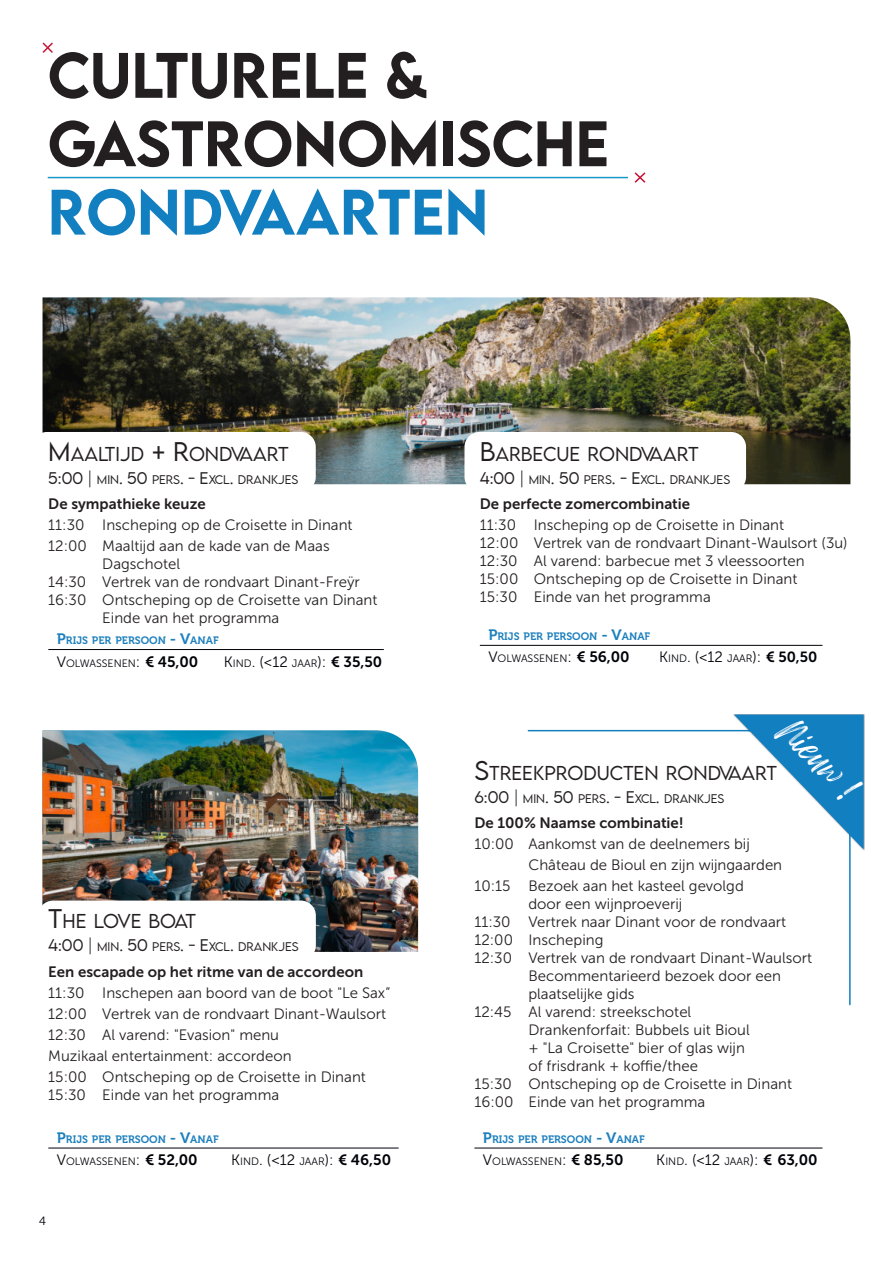
<style>
.page{position:relative;width:893px;height:1263px;background:#fff}
.page>*{position:absolute;margin:0;border:0;box-sizing:border-box;transform-origin:0 0}
.t1{font:500 57px/68.4px "LEMONMILK";color:#231f20}
.t2{font:500 57px "LEMONMILK";color:#127fc1}
.t3{font:29.55px "Feeling Passionate";color:#fff}
.t4{font:300 17.85px "LEMONMILK";color:#231f20}
.t5{font:300 17.85px "LEMONMILK";letter-spacing:-.055em;color:#231f20}
.t6{font:15px/21px "Museo Sans 300";color:#231f20}
.t7{font:15px "Museo Sans 700";color:#231f20}
.t8{font:15px "Museo Sans 300";color:#000208}
.t9{font:12px "Museo 300";color:#000208}
.t10{font:300 11.1px "LEMONMILK";color:#231f20}
.t11{font:10.65px "Museo 700";color:#1d80bd}
.t12{font:10.65px "Museo Sans 300";color:#000208}
.s1{font-size:24px}
.s2{font-size:15px}
.s3{font-family:"Museo Sans 700";font-size:15px}
.s4{font-size:10.65px}
.s5{font-family:"Museo Sans 700";font-size:14.85px}
.s6{font-family:"Museo Sans 700"}
.s7{font-family:"Museo Sans 700";font-size:14.7px}
</style>
<div class="page">
<hr style="left:48px;top:177px;width:580px;height:1px;background:#1c98c4">
<svg style="left:634px;top:172px;width:11px;height:11px"></svg>
<svg style="left:43px;top:43px;width:10px;height:10px"></svg>
<img style="left:43px;top:297px;width:807px;height:187px">
<div style="left:32px;top:432px;width:284px;height:60px;background:#fff;border-radius:15px"></div>
<div style="left:464px;top:432px;width:282px;height:60px;background:#fff;border-radius:15px"></div>
<img style="left:43px;top:730px;width:375px;height:222px">
<div style="left:38px;top:900px;width:278px;height:60px;background:#fff;border-radius:15px"></div>
<hr style="left:48px;top:1148px;width:351px;height:1px;background:#000208">
<hr style="left:480px;top:645px;width:342px;height:1px;background:#000208">
<hr style="left:48px;top:649px;width:336px;height:1px;background:#000208">
<hr style="left:474px;top:1148px;width:348px;height:1px;background:#000208">
<svg style="left:527px;top:729px;width:324px;height:277px"></svg>
<img style="left:734px;top:714px;width:130px;height:136px">
<svg style="left:734px;top:715px;width:129px;height:134px"></svg>
<h1 class="t1" style="left:48px;top:40px;width:563px">CULTURELE &amp;<br>GASTRONOMiSCHE</h1>
<h1 class="t2" style="left:48px;top:173px;width:442px">RONDVAARTEN</h1>
<p class="t4" style="left:48px;top:441px;width:242px"><span class="s1">M</span>AALTIJD <span class="s1">+ R</span>ONDVAART</p>
<p class="t10" style="left:48px;top:472px;width:252px"><span class="s2">5:00 |</span> MIN<span class="s2">. 50</span> PERS<span class="s2">. - E</span>XCL<span class="s2">.</span> DRANKJES</p>
<p class="t7" style="left:48px;top:498px;width:159px">De sympathieke keuze</p>
<p class="t6" style="left:48px;top:516px;width:306px">11:30 Inscheping op de Croisette in Dinant<br>12:00 Maaltijd aan de kade van de Maas</p>
<p class="t6" style="left:102px;top:555px;width:79px">Dagschotel</p>
<p class="t6" style="left:48px;top:573px;width:313px">14:30 Vertrek van de rondvaart Dinant-Freÿr</p>
<p class="t6" style="left:48px;top:591px;width:331px">16:30 Ontscheping op de Croisette van Dinant</p>
<p class="t6" style="left:102px;top:609px;width:178px">Einde van het programma</p>
<p class="t11" style="left:57px;top:636px;width:163px"><span class="s2">P</span>RIJS PER PERSOON <span class="s2">- V</span>ANAF</p>
<p class="t12" style="left:57px;top:659px;width:143px"><span class="s2">V</span>OLWASSENEN<span class="s2">:</span> <span class="s3">€ 45,00</span></p>
<p class="t8" style="left:224px;top:655px;width:160px">K<span class="s4">IND</span>. (&lt;12 <span class="s4">JAAR</span>): <span class="s5">€ 35,50</span></p>
<p class="t5" style="left:48px;top:909px;width:149px"><span class="s1">T</span>HE LOVE BOAT</p>
<p class="t10" style="left:48px;top:939px;width:252px"><span class="s2">4:00 |</span> MIN<span class="s2">. 50</span> PERS<span class="s2">. - E</span>XCL<span class="s2">.</span> DRANKJES</p>
<p class="t7" style="left:48px;top:966px;width:316px">Een escapade op het ritme van de accordeon</p>
<p class="t6" style="left:48px;top:984px;width:343px">11:30 Inschepen aan boord van de boot "Le Sax” 12:00 Vertrek van de rondvaart Dinant-Waulsort 12:30 Al varend: "Evasion" menu<br>Muzikaal entertainment: accordeon<br>15:00 Ontscheping op de Croisette in Dinant</p>
<p class="t6" style="left:48px;top:1086px;width:232px">15:30 Einde van het programma</p>
<p class="t11" style="left:57px;top:1135px;width:163px"><span class="s2">P</span>RIJS PER PERSOON <span class="s2">- V</span>ANAF</p>
<p class="t12" style="left:57px;top:1157px;width:142px"><span class="s2">V</span>OLWASSENEN<span class="s2">:</span> <span class="s3">€ 52,00</span></p>
<p class="t8" style="left:231px;top:1154px;width:161px">K<span class="s4">IND</span>. (&lt;12 <span class="s4">JAAR</span>): <span class="s5">€</span> <span class="s6">46,50</span></p>
<p class="t9" style="left:39px;top:1216px;width:8px">4</p>
<p class="t4" style="left:480px;top:441px;width:220px"><span class="s1">B</span>ARBECUE RONDVAART</p>
<p class="t10" style="left:480px;top:472px;width:252px"><span class="s2">4:00 |</span> MIN<span class="s2">. 50</span> PERS<span class="s2">. - E</span>XCL<span class="s2">.</span> DRANKJES</p>
<p class="t7" style="left:480px;top:498px;width:212px">De perfecte zomercombinatie</p>
<p class="t6" style="left:480px;top:518px;width:369px;line-height:18px">11:30 Inscheping op de Croisette in Dinant<br>12:00 Vertrek van de rondvaart Dinant-Waulsort (3u)<br>12:30 Al varend: barbecue met 3 vleessoorten<br>15:00 Ontscheping op de Croisette in Dinant<br>15:30 Einde van het programma</p>
<p class="t11" style="left:488px;top:632px;width:163px"><span class="s2">P</span>RIJS PER PERSOON <span class="s2">- V</span>ANAF</p>
<p class="t12" style="left:488px;top:654px;width:143px"><span class="s2">V</span>OLWASSENEN<span class="s2">:</span> <span class="s3">€ 56,00</span></p>
<p class="t8" style="left:659px;top:651px;width:160px">K<span class="s4">IND</span>. (&lt;12 <span class="s4">JAAR</span>): <span class="s7">€ 50,50</span></p>
<h2 class="t3" style="left:801px;top:708px;width:98px;rotate:44deg">Nieuw !</h2>
<p class="t4" style="left:474px;top:760px;width:304px"><span class="s1">S</span>TREEKPRODUCTEN RONDVAART</p>
<p class="t10" style="left:474px;top:790px;width:251px"><span class="s2">6:00 |</span> MIN<span class="s2">. 50</span> PERS<span class="s2">. - E</span>XCL<span class="s2">.</span> DRANKJES</p>
<p class="t7" style="left:474px;top:817px;width:211px">De 100% Naamse combinatie!</p>
<p class="t6" style="left:474px;top:835px;width:277px">10:00 Aankomst van de deelnemers bij</p>
<p class="t6" style="left:528px;top:856px;width:255px">Château de Bioul en zijn wijngaarden</p>
<p class="t6" style="left:474px;top:877px;width:271px">10:15 Bezoek aan het kasteel gevolgd</p>
<p class="t6" style="left:528px;top:895px;width:155px">door een wijnproeverij</p>
<p class="t6" style="left:474px;top:913px;width:313px">11:30 Vertrek naar Dinant voor de rondvaart</p>
<p class="t6" style="left:474px;top:931px;width:130px">12:00 Inscheping</p>
<p class="t6" style="left:474px;top:949px;width:339px">12:30 Vertrek van de rondvaart Dinant-Waulsort</p>
<p class="t6" style="left:528px;top:967px;width:254px">Becommentarieerd bezoek door een</p>
<p class="t6" style="left:528px;top:985px;width:108px">plaatselijke gids</p>
<p class="t6" style="left:474px;top:1003px;width:218px">12:45 Al varend: streekschotel</p>
<p class="t6" style="left:528px;top:1021px;width:223px">Drankenforfait: Bubbels uit Bioul</p>
<p class="t6" style="left:528px;top:1039px;width:218px">+ "La Croisette" bier of glas wijn</p>
<p class="t6" style="left:528px;top:1057px;width:171px">of frisdrank + koffie/thee</p>
<p class="t6" style="left:474px;top:1075px;width:319px">15:30 Ontscheping op de Croisette in Dinant</p>
<p class="t6" style="left:474px;top:1093px;width:232px">16:00 Einde van het programma</p>
<p class="t11" style="left:483px;top:1135px;width:163px"><span class="s2">P</span>RIJS PER PERSOON <span class="s2">- V</span>ANAF</p>
<p class="t12" style="left:483px;top:1157px;width:142px"><span class="s2">V</span>OLWASSENEN<span class="s2">:</span> <span class="s3">€ 85,50</span></p>
<p class="t8" style="left:656px;top:1154px;width:163px">K<span class="s4">IND</span>. (&lt;12 <span class="s4">JAAR</span>): <span class="s5">€</span> <span class="s6">63,00</span></p>
</div>
